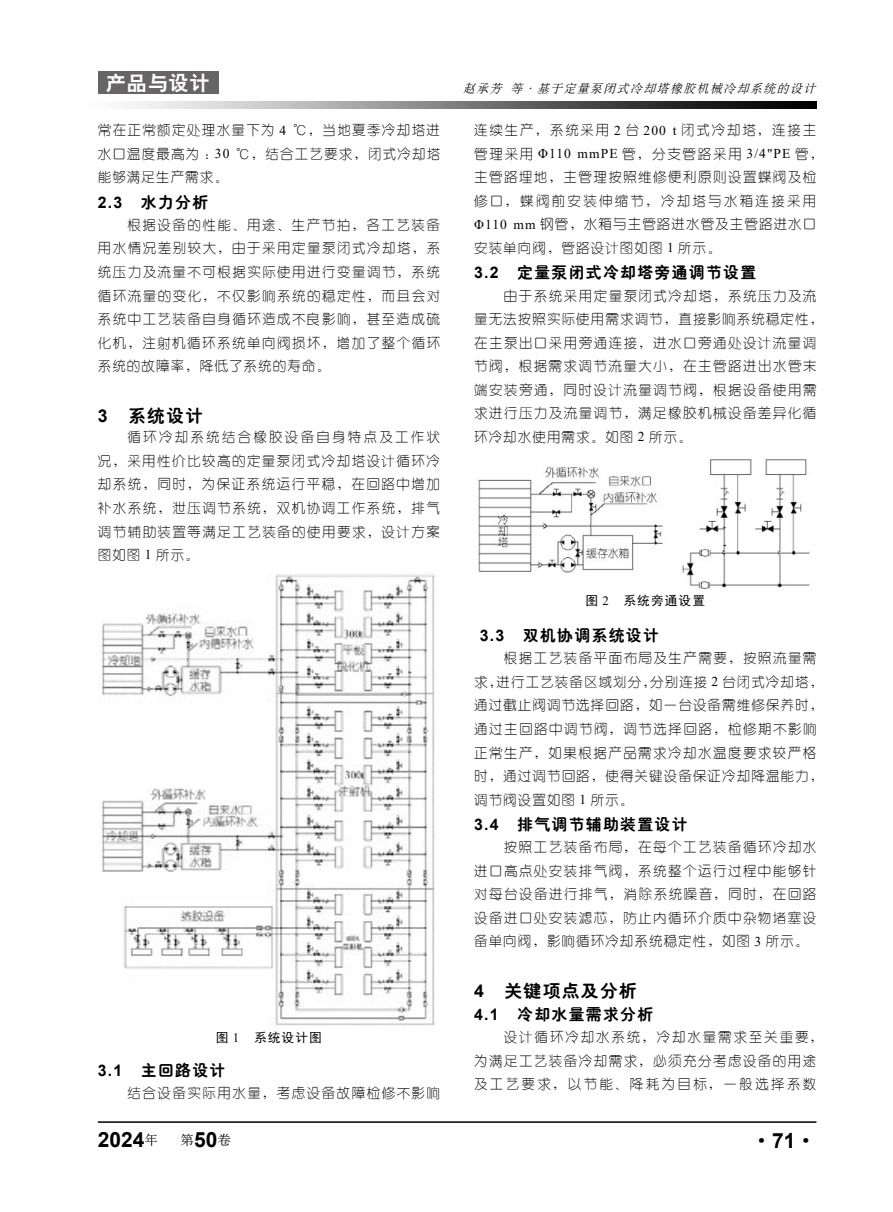
<style>
.page{position:relative;width:893px;height:1212px;background:#fff}
.page>*{position:absolute;margin:0;border:0;box-sizing:border-box;transform-origin:0 0}
.t1{font:700 21px "Arial";color:#000}
.t2{font:21px "Sim Sun";color:#000}
.t3{font:20.25px "H Yb 2 gj";letter-spacing:.03em;color:#fff}
.t4{font:17.7px "H Ye 4 gj";letter-spacing:.08em;color:#000}
.t5{font:15.9px "H Ye 4 gj";letter-spacing:.08em;color:#000}
.t6{font:13.5px/23.5px "Hye 1 gj";letter-spacing:.11em;color:#000;text-align:justify}
.t7{font:13.5px/23.5px "Hye 1 gj";letter-spacing:.08em;color:#000}
.t8{font:13.5px/23.5px "Hye 1 gj";letter-spacing:.14em;color:#000}
.t9{font:13.5px "H Ya 6 gj";color:#000}
.t10{font:12.75px "Sim Hei";letter-spacing:.08em;color:#000}
.t11{font:italic 12px "H Ya 6 gj";color:#000}
.s1{font-family:"Times New Roman"}
.s2{font-family:"Arial";font-weight:700}
.s3{font-family:"Arial";font-weight:700;font-size:21px}
</style>
<div class="page">
<hr style="left:98px;top:1121px;width:718px;height:2px;background:#000">
<img style="left:131px;top:102px;width:685px;height:6px">
<div style="left:98px;top:72px;width:120px;height:22px;background:#666464"></div>
<img style="left:102px;top:574px;width:333px;height:452px">
<img style="left:478px;top:459px;width:332px;height:130px">
<h2 class="t3" style="left:106px;top:73px;width:105px">产品与设计</h2>
<p class="t6" style="left:98px;top:118px;width:344px">常在正常额定处理水量下为 <span class="s1">4</span> ℃，当地夏季冷却塔进水口温度最高为：<span class="s1">30</span> ℃，结合工艺要求，闭式冷却塔能够满足生产需求。</p>
<p class="t5" style="left:98px;top:194px;width:112px"><span class="s2">2.3</span>　水力分析</p>
<p class="t6" style="left:98px;top:213px;width:344px;text-indent:30px">根据设备的性能、用途、生产节拍，各工艺装备用水情况差别较大，由于采用定量泵闭式冷却塔，系统压力及流量不可根据实际使用进行变量调节，系统循环流量的变化，不仅影响系统的稳定性，而且会对系统中工艺装备自身循环造成不良影响，甚至造成硫化机，注射机循环系统单向阀损坏，增加了整个循环系统的故障率，降低了系统的寿命。</p>
<h3 class="t4" style="left:98px;top:406px;width:107px"><span class="s2">3</span>　系统设计</h3>
<p class="t6" style="left:98px;top:425px;width:344px;text-indent:30px">循环冷却系统结合橡胶设备自身特点及工作状况，采用性价比较高的定量泵闭式冷却塔设计循环冷却系统，同时，为保证系统运行平稳，在回路中增加补水系统，泄压调节系统，双机协调工作系统，排气调节辅助装置等满足工艺装备的使用要求，设计方案图如图 <span class="s1">1</span> 所示。</p>
<p class="t10" style="left:216px;top:1031px;width:107px">图 <span class="s1">1</span> 系统设计图</p>
<p class="t5" style="left:98px;top:1062px;width:129px"><span class="s2">3.1</span>　主回路设计</p>
<p class="t6" style="left:128px;top:1081px;width:314px">结合设备实际用水量，考虑设备故障检修不影响</p>
<p class="t11" style="left:463px;top:83px;width:357px">赵承芳 等·基于定量泵闭式冷却塔橡胶机械冷却系统的设计</p>
<p class="t6" style="left:474px;top:118px;width:351px;text-align:left">连续生产，系统采用 <span class="s1">2</span> 台 <span class="s1">200 t</span> 闭式冷却塔，连接主管理采用 <span class="s1">Φ110 mmPE</span> 管，分支管路采用 <span class="s1">3/4"PE</span> 管，主管路埋地，主管理按照维修便利原则设置蝶阀及检修口，蝶阀前安装伸缩节，冷却塔与水箱连接采用<br><span class="s1">Φ110 mm</span> 钢管，水箱与主管路进水管及主管路进水口安装单向阀，管路设计图如图 <span class="s1">1</span> 所示。</p>
<p class="t5" style="left:474px;top:265px;width:284px"><span class="s2">3.2</span>　定量泵闭式冷却塔旁通调节设置</p>
<p class="t6" style="left:474px;top:284px;width:351px;text-align:left;text-indent:30px">由于系统采用定量泵闭式冷却塔，系统压力及流量无法按照实际使用需求调节，直接影响系统稳定性，在主泵出口采用旁通连接，进水口旁通处设计流量调节阀，根据需求调节流量大小，在主管路进出水管末端安装旁通，同时设计流量调节阀，根据设备使用需求进行压力及流量调节，满足橡胶机械设备差异化循环冷却水使用需求。如图 <span class="s1">2</span> 所示。</p>
<p class="t10" style="left:585px;top:594px;width:121px">图 <span class="s1">2</span>　系统旁通设置</p>
<p class="t5" style="left:480px;top:627px;width:181px"><span class="s2">3.3</span>　双机协调系统设计</p>
<p class="t7" style="left:474px;top:646px;width:351px;text-indent:30px">根据工艺装备平面布局及生产需要，按照流量需求，进行工艺装备区域划分，分别连接 <span class="s1">2</span> 台闭式冷却塔，通过截止阀调节选择回路，如一台设备需维修保养时，通过主回路中调节阀，调节选择回路，检修期不影响正常生产，如果根据产品需求冷却水温度要求较严格时，通过调节回路，使得关键设备保证冷却降温能力，调节阀设置如图 <span class="s1">1</span> 所示。</p>
<p class="t5" style="left:474px;top:816px;width:215px"><span class="s2">3.4</span>　排气调节辅助装置设计</p>
<p class="t6" style="left:474px;top:835px;width:344px;text-indent:30px">按照工艺装备布局，在每个工艺装备循环冷却水进口高点处安装排气阀，系统整个运行过程中能够针对每台设备进行排气，消除系统噪音，同时，在回路设备进口处安装滤芯，防止内循环介质中杂物堵塞设备单向阀，影响循环冷却系统稳定性，如图 <span class="s1">3</span> 所示。</p>
<h3 class="t4" style="left:474px;top:982px;width:164px"><span class="s2">4</span>　关键项点及分析</h3>
<p class="t5" style="left:474px;top:1006px;width:181px"><span class="s2">4.1</span>　冷却水量需求分析</p>
<p class="t8" style="left:474px;top:1025px;width:350px;text-indent:30px">设计循环冷却水系统，冷却水量需求至关重要，为满足工艺装备冷却需求，必须充分考虑设备的用途及工艺要求，以节能、降耗为目标，一般选择系数</p>
<h1 class="t1" style="left:98px;top:1125px;width:62px">2024<sup>年</sup></h1>
<p class="t9" style="left:181px;top:1133px;width:52px">第<span class="s3">50</span>卷</p>
<h1 class="t2" style="left:751px;top:1130px;width:67px">·<span class="s2">71</span>·</h1>
</div>
